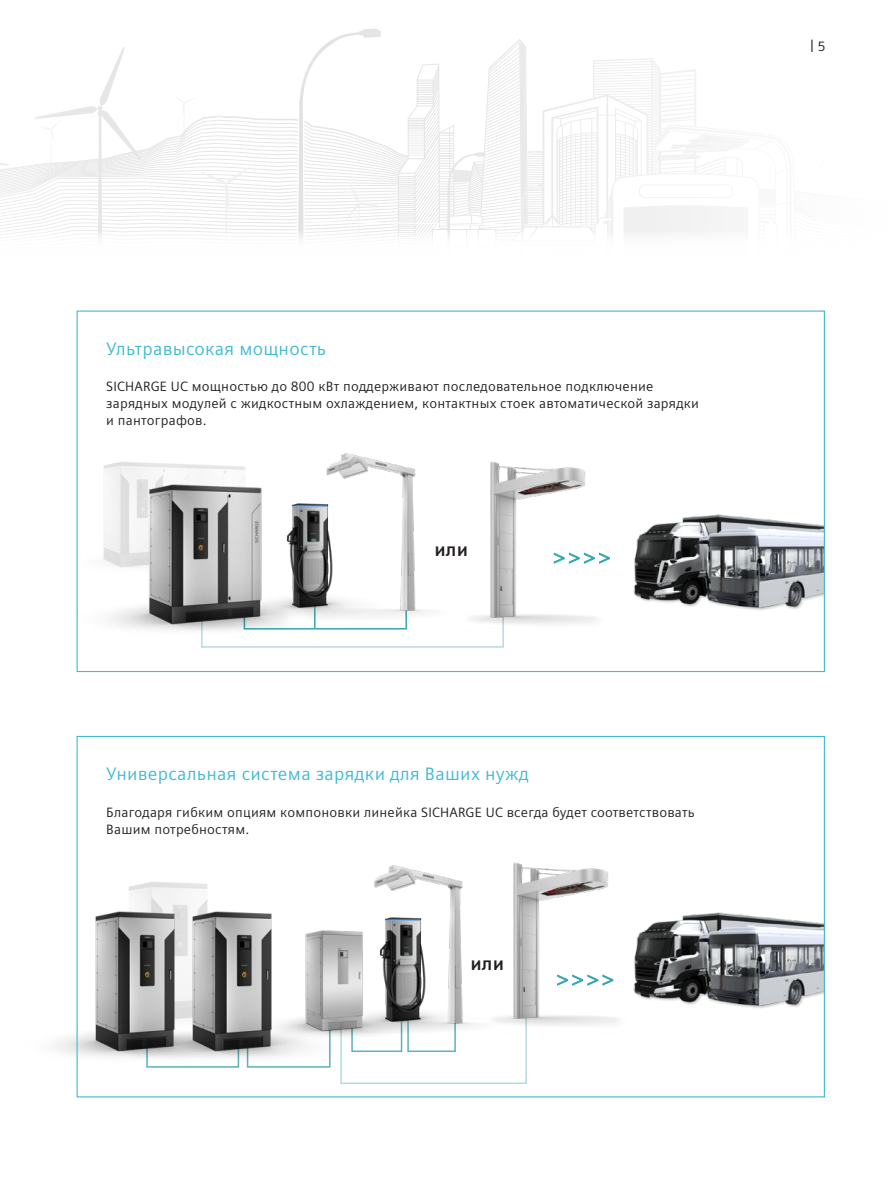
<style>
.page{position:relative;width:893px;height:1191px;background:#fff}
.page>*{position:absolute;margin:0;border:0;box-sizing:border-box;transform-origin:0 0}
._05__Bodytext_9pt_ro{font:700 18.75px "Siemens Sans Global";color:#231f20}
._04__Subhead_12p5_Bl{font:18px "Siemens Sans Global";letter-spacing:.015em;color:#41bad2}
._05__Bodytext_9pt_ro-2{font:13.5px/17px "Siemens Sans Global";letter-spacing:.015em;color:#231f20}
</style>
<div class="page">
<svg style="left:0;top:29px;width:726px;height:201px"></svg>
<div style="left:146px;top:966px;width:93px;height:101px;border:2px solid #5ab3b8"></div>
<div style="left:247px;top:966px;width:84px;height:101px;border:2px solid #5ab3b8"></div>
<svg style="left:201px;top:628px;width:260px;height:20px"></svg>
<svg style="left:340px;top:1041px;width:187px;height:43px"></svg>
<img style="left:76px;top:881px;width:132px;height:30px">
<img style="left:597px;top:912px;width:228px;height:186px">
<img style="left:103px;top:462px;width:142px;height:22px">
<img style="left:300px;top:453px;width:154px;height:193px">
<img style="left:347px;top:865px;width:155px;height:194px">
<img style="left:103px;top:484px;width:193px;height:153px">
<img style="left:57px;top:911px;width:66px;height:153px">
<img style="left:123px;top:911px;width:208px;height:153px">
<img style="left:255px;top:930px;width:156px;height:111px">
<img style="left:220px;top:491px;width:180px;height:127px">
<img style="left:313px;top:905px;width:170px;height:127px">
<img style="left:461px;top:461px;width:135px;height:187px">
<img style="left:483px;top:862px;width:145px;height:189px">
<img style="left:597px;top:514px;width:228px;height:159px">
<p class="_05__Bodytext_9pt_ro-2" style="left:810px;top:37px;width:17px">| 5</p>
<p class="_04__Subhead_12p5_Bl" style="left:106px;top:335px;width:221px">Ультравысокая мощность</p>
<p class="_05__Bodytext_9pt_ro-2" style="left:106px;top:379px;width:594px">SICHARGE UC мощностью до 800 кВт поддерживают последовательное подключение зарядных модулей с жидкостным охлаждением, контактных стоек автоматической зарядки и пантографов.</p>
<p class="_05__Bodytext_9pt_ro" style="left:435px;top:539px;width:35px">или</p>
<p class="_04__Subhead_12p5_Bl" style="left:106px;top:761px;width:424px">Универсальная система зарядки для Ваших нужд</p>
<p class="_05__Bodytext_9pt_ro-2" style="left:106px;top:804px;width:590px">Благодаря гибким опциям компоновки линейка SICHARGE UC всегда будет соответствовать<br>Вашим потребностям.</p>
<p class="_05__Bodytext_9pt_ro" style="left:471px;top:953px;width:35px">или</p>
</div>
